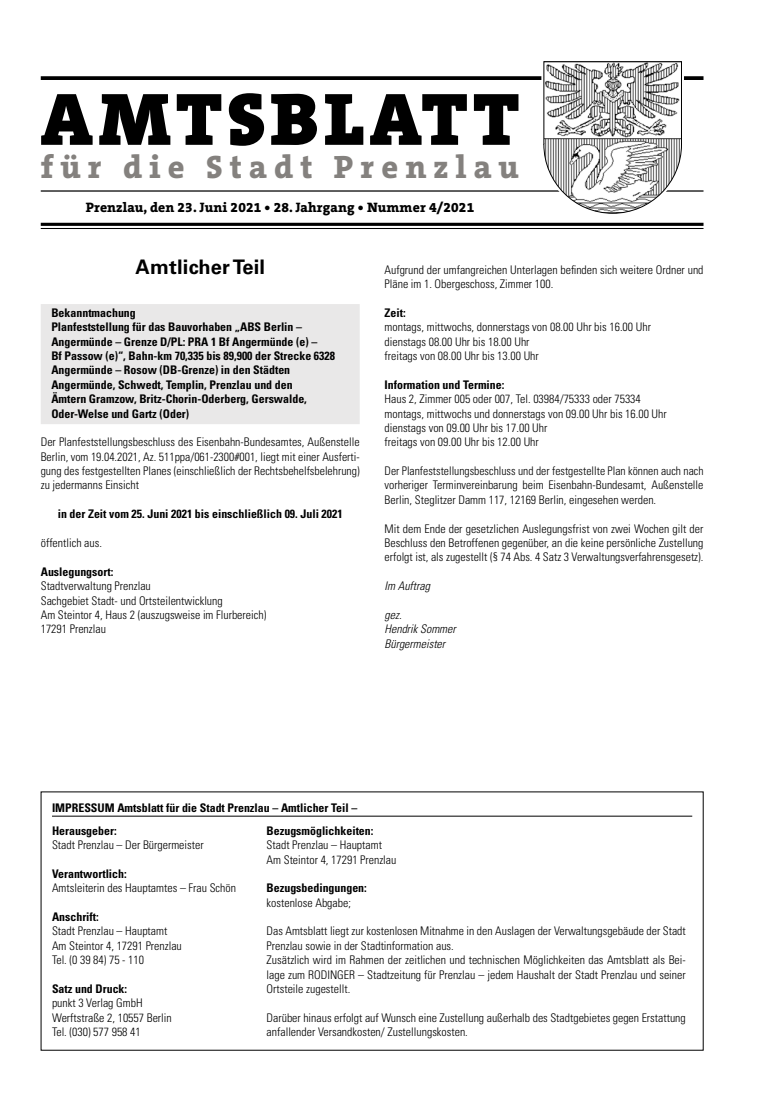
<style>
.page{position:relative;width:762px;height:1117px;background:#fff}
.page>*{position:absolute;margin:0;border:0;box-sizing:border-box;transform-origin:0 0}
.t1{font:900 75px "The Serif B W9";letter-spacing:.065em;color:#000}
.t2{font:800 32.5px "The Serif B W8";letter-spacing:.22em;color:#84817e}
.t3{font:700 20px "Univers";letter-spacing:.01em;color:#000}
.t4{font:800 13.75px "The Serif B W8";letter-spacing:.01em;color:#000}
.t5{font:300 condensed 11.88px/14.4px "Univers";color:#000}
.t6{font:700 condensed 11.88px/14.4px "Univers";color:#000}
.t7{font:italic 300 condensed 11.88px/14.4px "Univers";color:#000}
</style>
<div class="page">
<svg style="left:41px;top:76px;width:662px;height:4px;fill:#010101"></svg>
<hr style="left:41px;top:190px;width:662px;height:1px;background:#000">
<hr style="left:41px;top:223px;width:662px;height:3px;background:#000">
<hr style="left:41px;top:228px;width:662px;height:1px;background:#000">
<svg style="left:539px;top:61px;width:147px;height:153px"></svg>
<div style="left:41px;top:304px;width:319px;height:120px;background:#e9e8e8"></div>
<hr style="left:52px;top:815px;width:640px;height:1px;background:#000">
<h1 class="t1" style="left:40px;top:68px;width:481px">AMTSBLATT</h1>
<h2 class="t2" style="left:41px;top:145px;width:480px">für die Stadt Prenzlau</h2>
<p class="t4" style="left:86px;top:198px;width:390px">Prenzlau, den 23. Juni 2021 • 28. Jahrgang • Nummer 4/2021</p>
<h3 class="t3" style="left:135px;top:255px;width:131px">Amtlicher Teil</h3>
<p class="t5" style="left:384px;top:262px;width:320px">Aufgrund der umfangreichen Unterlagen befinden sich weitere Ordner und<br>Pläne im 1. Obergeschoss, Zimmer 100.</p>
<p class="t6" style="left:384px;top:305px;width:23px">Zeit:</p>
<p class="t5" style="left:384px;top:320px;width:268px">montags, mittwochs, donnerstags von 08.00 Uhr bis 16.00 Uhr dienstags 08.00 Uhr bis 18.00 Uhr<br>freitags von 08.00 Uhr bis 13.00 Uhr</p>
<p class="t6" style="left:384px;top:377px;width:121px">Information und Termine:</p>
<p class="t5" style="left:384px;top:392px;width:284px">Haus 2, Zimmer 005 oder 007, Tel. 03984/75333 oder 75334 montags, mittwochs und donnerstags von 09.00 Uhr bis 16.00 Uhr dienstags von 09.00 Uhr bis 17.00 Uhr<br>freitags von 09.00 Uhr bis 12.00 Uhr</p>
<p class="t5" style="left:384px;top:463px;width:320px;text-align:justify">Der Planfeststellungsbeschluss und der festgestellte Plan können auch nach vorheriger Terminvereinbarung beim Eisenbahn-Bundesamt, Außenstelle Berlin, Steglitzer Damm 117, 12169 Berlin, eingesehen werden.</p>
<p class="t5" style="left:384px;top:521px;width:320px;text-align:justify">Mit dem Ende der gesetzlichen Auslegungsfrist von zwei Wochen gilt der Beschluss den Betroffenen gegenüber, an die keine persönliche Zustellung erfolgt ist, als zugestellt (§ 74 Abs. 4 Satz 3 Verwaltungsverfahrensgesetz).</p>
<p class="t7" style="left:384px;top:578px;width:47px">Im Auftrag</p>
<p class="t7" style="left:384px;top:607px;width:73px">gez.<br>Hendrik Sommer<br>Bürgermeister</p>
<p class="t6" style="left:51px;top:305px;width:285px">Bekanntmachung<br>Planfeststellung für das Bauvorhaben „ABS Berlin – Angermünde – Grenze D/PL: PRA 1 Bf Angermünde (e) –<br>Bf Passow (e)“, Bahn-km 70,335 bis 89,900 der Strecke 6328<br>Angermünde – Rosow (DB-Grenze) in den Städten Angermünde, Schwedt, Templin, Prenzlau und den<br>Ämtern Gramzow, Britz-Chorin-Oderberg, Gerswalde, Oder-Welse und Gartz (Oder)</p>
<p class="t5" style="left:41px;top:435px;width:320px;text-align:justify">Der Planfeststellungsbeschluss des Eisenbahn-Bundesamtes, Außenstelle Berlin, vom 19.04.2021, Az. 511ppa/061-2300#001, liegt mit einer Ausferti&shy;gung des festgestellten Planes (einschließlich der Rechtsbehelfsbelehrung) zu jedermanns Einsicht</p>
<p class="t6" style="left:58px;top:506px;width:286px">in der Zeit vom 25. Juni 2021 bis einschließlich 09. Juli 2021</p>
<p class="t5" style="left:41px;top:535px;width:63px">öffentlich aus.</p>
<p class="t6" style="left:41px;top:564px;width:74px">Auslegungsort:</p>
<p class="t5" style="left:41px;top:578px;width:227px">Stadtverwaltung Prenzlau<br>Sachgebiet Stadt- und Ortsteilentwicklung<br>Am Steintor 4, Haus 2 (auszugsweise im Flurbereich)<br>17291 Prenzlau</p>
<p class="t6" style="left:52px;top:796px;width:307px;line-height:22.4px">Impressum Amtsblatt für die Stadt Prenzlau – Amtlicher Teil –<br>Herausgeber:</p>
<p class="t5" style="left:52px;top:837px;width:153px">Stadt Prenzlau – Der Bürgermeister</p>
<p class="t6" style="left:52px;top:866px;width:76px">Verantwortlich:</p>
<p class="t5" style="left:52px;top:880px;width:186px">Amtsleiterin des Hauptamtes – Frau Schön</p>
<p class="t6" style="left:52px;top:909px;width:48px">Anschrift:</p>
<p class="t5" style="left:52px;top:923px;width:131px">Stadt Prenzlau – Hauptamt<br>Am Steintor 4, 17291 Prenzlau<br>Tel. (0 39 84) 75 - 110</p>
<p class="t6" style="left:52px;top:981px;width:77px">Satz und Druck:</p>
<p class="t5" style="left:52px;top:995px;width:121px">punkt 3 Verlag GmbH<br>Werftstraße 2, 10557 Berlin<br>Tel. (030) 577 958 41</p>
<p class="t6" style="left:267px;top:823px;width:108px">Bezugsmöglichkeiten:</p>
<p class="t5" style="left:267px;top:837px;width:131px">Stadt Prenzlau – Hauptamt<br>Am Steintor 4, 17291 Prenzlau</p>
<p class="t6" style="left:267px;top:880px;width:102px">Bezugsbedingungen:</p>
<p class="t5" style="left:267px;top:895px;width:86px">kostenlose Abgabe;</p>
<p class="t5" style="left:267px;top:923px;width:421px">Das Amtsblatt liegt zur kostenlosen Mitnahme in den Auslagen der Verwaltungsgebäude der Stadt Prenzlau sowie in der Stadtinformation aus.<br>Zusätzlich wird im Rahmen der zeitlichen und technischen Möglichkeiten das Amtsblatt als Bei&shy;lage zum RODINGER – Stadtzeitung für Prenzlau – jedem Haushalt der Stadt Prenzlau und seiner Ortsteile zugestellt.</p>
<p class="t5" style="left:267px;top:1010px;width:421px">Darüber hinaus erfolgt auf Wunsch eine Zustellung außerhalb des Stadtgebietes gegen Erstattung anfallender Versandkosten/ Zustellungskosten.</p>
</div>
